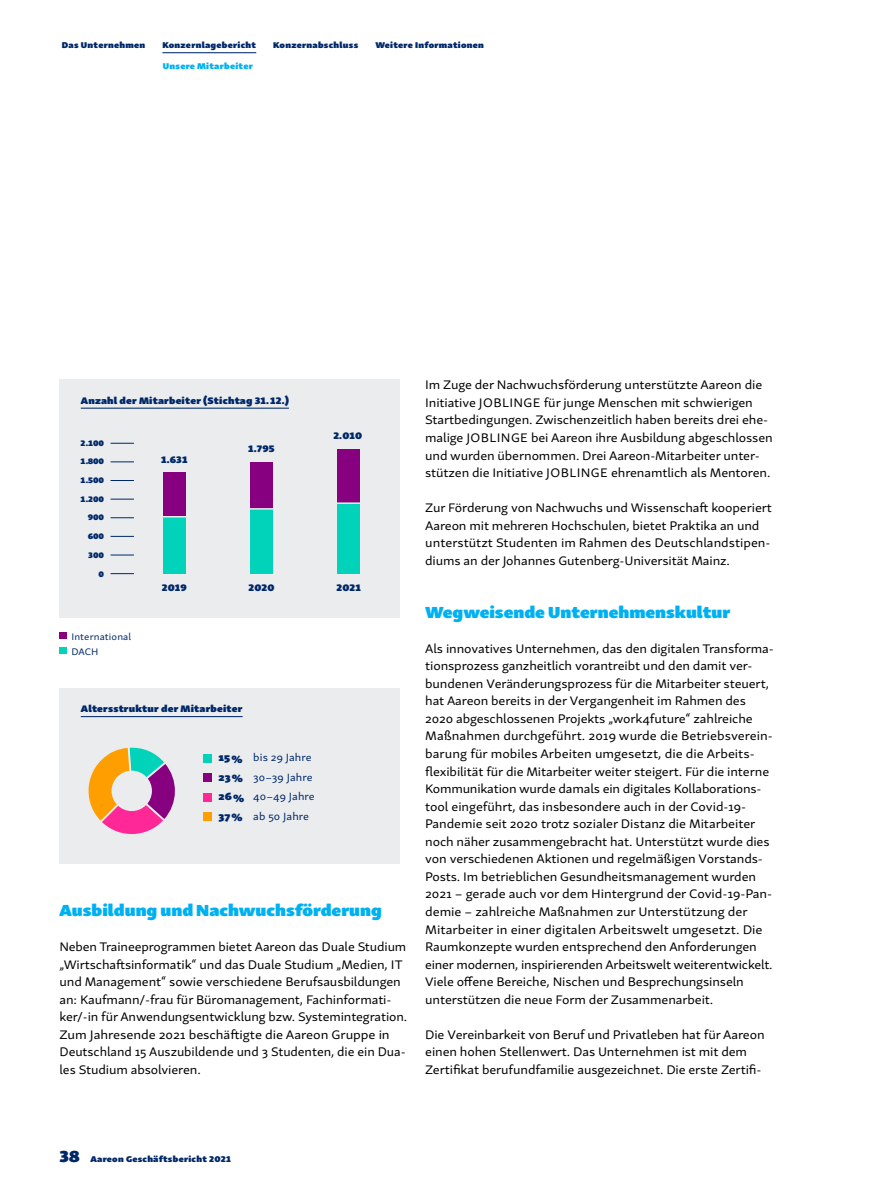
<style>
.page{position:relative;width:893px;height:1191px;background:#fff}
.page>*{position:absolute;margin:0;border:0;box-sizing:border-box;transform-origin:0 0}
.t1{font:16.5px "Skolar Sans Latn Ex Bl";color:#00b1f2}
.t2{font:12.75px/17.5px "Skolar Sans Latn Ex";letter-spacing:-.01em;color:#000}
.t3{font:10.8px/19.5px "Skolar Sans Latn Ex";letter-spacing:.01em;color:#002869}
.t4{font:9.75px "Skolar Sans Latn Ex Bl";letter-spacing:.02em;color:#002869}
.t5{font:9.75px/15px "Skolar Sans Latn Ex";letter-spacing:.01em;color:#002869}
.t6{font:8.7px "Skolar Sans Latn Ex Bl";letter-spacing:.03em;color:#002869}
.t7{font:8.7px "Skolar Sans Latn Ex Bl";letter-spacing:.03em;color:#00b1f2}
.t8{font:8.25px "Skolar Sans Latn Ex Bl";letter-spacing:-.025em;color:#002869}
.s1{font-family:"Skolar Sans Latn Ex Bl"}
.s2{font-size:16.5px}
</style>
<div class="page">
<div style="left:60px;top:379px;width:340px;height:238px;background:#eaecee"></div>
<hr style="left:81px;top:407px;width:208px;height:2px;background:#002869">
<div style="left:60px;top:632px;width:7px;height:7px;background:#870080"></div>
<div style="left:60px;top:647px;width:7px;height:7px;background:#00d3ba"></div>
<div style="left:163px;top:472px;width:23px;height:45px;background:#870080"></div>
<div style="left:163px;top:517px;width:23px;height:56px;background:#00d3ba"></div>
<svg style="left:163px;top:516px;width:23px;height:1px"></svg>
<div style="left:250px;top:462px;width:23px;height:47px;background:#870080"></div>
<div style="left:250px;top:509px;width:23px;height:64px;background:#00d3ba"></div>
<svg style="left:250px;top:508px;width:23px;height:1px"></svg>
<div style="left:337px;top:503px;width:23px;height:70px;background:#00d3ba"></div>
<div style="left:337px;top:449px;width:23px;height:54px;background:#870080"></div>
<hr style="left:336px;top:502px;width:25px;height:2px;background:#eaecee">
<svg style="left:111px;top:517px;width:23px;height:1px"></svg>
<svg style="left:111px;top:536px;width:23px;height:1px"></svg>
<svg style="left:111px;top:555px;width:23px;height:1px"></svg>
<svg style="left:111px;top:573px;width:23px;height:1px"></svg>
<svg style="left:111px;top:461px;width:23px;height:1px"></svg>
<svg style="left:111px;top:443px;width:23px;height:1px"></svg>
<svg style="left:111px;top:480px;width:23px;height:1px"></svg>
<svg style="left:111px;top:499px;width:23px;height:1px"></svg>
<div style="left:60px;top:688px;width:340px;height:175px;background:#eaecee"></div>
<hr style="left:81px;top:716px;width:162px;height:1px;background:#002869">
<div style="left:204px;top:754px;width:8px;height:8px;background:#00d3ba"></div>
<div style="left:204px;top:773px;width:8px;height:9px;background:#870080"></div>
<div style="left:204px;top:793px;width:8px;height:8px;background:#ff2896"></div>
<div style="left:204px;top:812px;width:8px;height:9px;background:#ff9e00"></div>
<svg style="left:88px;top:747px;width:87px;height:87px"></svg>
<div style="left:112px;top:770px;width:40px;height:41px;background:#eaecee;border-radius:50%"></div>
<hr style="left:162px;top:52px;width:94px;height:1px;background:#002869">
<p class="t6" style="left:62px;top:37px;width:85px">Das Unternehmen</p>
<p class="t6" style="left:162px;top:37px;width:95px">Konzernlagebericht</p>
<p class="t6" style="left:273px;top:37px;width:86px">Konzernabschluss</p>
<p class="t6" style="left:375px;top:37px;width:110px">Weitere Informationen</p>
<p class="t7" style="left:163px;top:58px;width:92px">Unsere Mitarbeiter</p>
<p class="t4" style="left:81px;top:391px;width:210px">Anzahl der Mitarbeiter (Stichtag 31. 12.)</p>
<p class="t8" style="left:80px;top:435px;width:25px">2.100</p>
<p class="t8" style="left:80px;top:454px;width:25px">1.800</p>
<p class="t8" style="left:80px;top:472px;width:25px">1.500</p>
<p class="t8" style="left:80px;top:491px;width:25px">1.200</p>
<p class="t8" style="left:88px;top:510px;width:18px">900</p>
<p class="t8" style="left:88px;top:529px;width:18px">600</p>
<p class="t8" style="left:88px;top:547px;width:18px">300</p>
<p class="t8" style="left:99px;top:566px;width:7px">0</p>
<p class="t5" style="left:71px;top:628px;width:61px">International<br>DACH</p>
<p class="t4" style="left:161px;top:450px;width:28px">1.631</p>
<p class="t4" style="left:162px;top:578px;width:27px">2019</p>
<p class="t4" style="left:248px;top:440px;width:28px">1.795</p>
<p class="t4" style="left:248px;top:578px;width:28px">2020</p>
<p class="t4" style="left:333px;top:427px;width:30px">2.010</p>
<p class="t4" style="left:336px;top:578px;width:26px">2021</p>
<p class="t4" style="left:81px;top:700px;width:163px">Altersstruktur der Mitarbeiter</p>
<p class="t3" style="left:219px;top:746px;width:98px"><span class="s1">15 %</span> bis 29 Jahre<br><span class="s1">23 %</span> 30–39 Jahre<br><span class="s1">26 %</span> 40–49 Jahre<br><span class="s1">37 %</span> ab 50 Jahre</p>
<p class="t1" style="left:60px;top:895px;width:324px">Ausbildung und Nachwuchsförderung</p>
<p class="t2" style="left:60px;top:937px;width:349px">Neben Traineeprogrammen bietet Aareon das Duale Studium „Wirtschaftsinformatik“ und das Duale Studium „Medien, IT und Management“ sowie verschiedene Berufsausbildungen an: Kaufmann/-frau für Büromanagement, Fachinformati&shy;ker/-in für Anwendungsentwicklung bzw. Systemintegration.<br>Zum Jahresende 2021 beschäftigte die Aareon Gruppe in Deutschland 15 Auszubildende und 3 Studenten, die ein Dua&shy;les Studium absolvieren.</p>
<p class="t2" style="left:425px;top:375px;width:349px">Im Zuge der Nachwuchsförderung unterstützte Aareon die Initiative JOBLINGE für junge Menschen mit schwierigen Startbedingungen. Zwischenzeitlich haben bereits drei ehe&shy;malige JOBLINGE bei Aareon ihre Ausbildung abgeschlossen und wurden übernommen. Drei Aareon-Mitarbeiter unter&shy;stützen die Initiative JOBLINGE ehrenamtlich als Mentoren.</p>
<p class="t2" style="left:425px;top:498px;width:348px">Zur Förderung von Nachwuchs und Wissenschaft kooperiert Aareon mit mehreren Hochschulen, bietet Praktika an und unterstützt Studenten im Rahmen des Deutschlandstipen&shy;diums an der Johannes Gutenberg-Universität Mainz.</p>
<p class="t1" style="left:425px;top:597px;width:307px">Wegweisende Unternehmenskultur</p>
<p class="t2" style="left:425px;top:638px;width:350px">Als innovatives Unternehmen, das den digitalen Transforma&shy;tionsprozess ganzheitlich vorantreibt und den damit ver&shy;bundenen Veränderungsprozess für die Mitarbeiter steuert, hat Aareon bereits in der Vergangenheit im Rahmen des 2020 abgeschlossenen Projekts „work4future“ zahlreiche Maßnahmen durchgeführt. 2019 wurde die Betriebsverein&shy;barung für mobiles Arbeiten umgesetzt, die die Arbeits&shy;flexibilität für die Mitarbeiter weiter steigert. Für die interne Kommunikation wurde damals ein digitales Kollaborations&shy;tool eingeführt, das insbesondere auch in der Covid-19- Pandemie seit 2020 trotz sozialer Distanz die Mitarbeiter noch näher zusammengebracht hat. Unterstützt wurde dies von verschiedenen Aktionen und regelmäßigen Vorstands-Posts. Im betrieblichen Gesundheitsmanagement wurden 2021 – gerade auch vor dem Hintergrund der Covid-19-Pan&shy;demie – zahlreiche Maßnahmen zur Unterstützung der Mitarbeiter in einer digitalen Arbeitswelt umgesetzt. Die Raumkonzepte wurden entsprechend den Anforderungen einer modernen, inspirierenden Arbeitswelt weiterentwickelt.<br>Viele offene Bereiche, Nischen und Besprechungsinseln unterstützen die neue Form der Zusammenarbeit.</p>
<p class="t2" style="left:425px;top:1024px;width:341px">Die Vereinbarkeit von Beruf und Privatleben hat für Aareon einen hohen Stellenwert. Das Unternehmen ist mit dem<br>Zertifikat berufundfamilie ausgezeichnet. Die erste Zertifi-</p>
<p class="t6" style="left:60px;top:1150px;width:173px"><span class="s2">38</span> Aareon Geschäftsbericht 2021</p>
</div>
